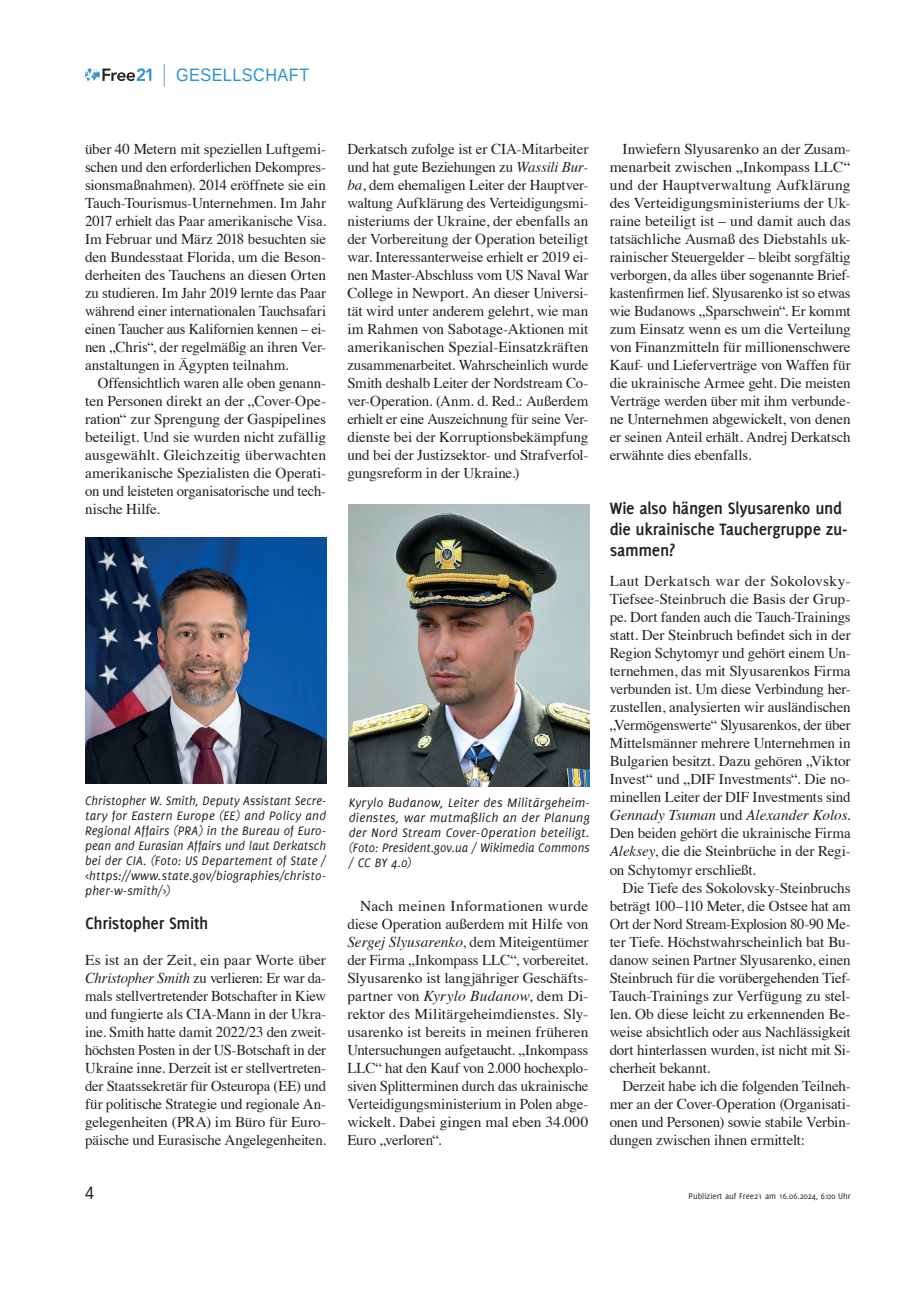
<style>
.page{position:relative;width:906px;height:1289px;background:#fff}
.page>*{position:absolute;margin:0;border:0;box-sizing:border-box;transform-origin:0 0}
.t1{font:700 18px/21px "Delicious";letter-spacing:-.015em;color:#231f20}
.t2{font:18px "Liberation Sans";letter-spacing:.03em;color:#2a92d0;scale:.9 1}
.t3{font:18px "Liberation Sans";color:#231f20;scale:.9 1}
.t4{font:15px/18px "Times";letter-spacing:-.01em;color:#231f20;text-align:justify}
.t5{font:italic 13.5px/15px "Delicious";letter-spacing:.01em;color:#231f20;text-align:justify;scale:.96 1}
.t6{font:italic 13.5px/15px "Delicious";letter-spacing:.01em;color:#231f20;text-align:justify}
.t7{font:9px "Delicious";color:#231f20}
.s1{font-style:italic}
</style>
<div class="page">
<svg style="left:85px;top:68px;width:66px;height:13px"></svg>
<hr style="left:163px;top:64px;width:2px;height:22px;background:#9abfe5">
<img style="left:85px;top:537px;width:241px;height:246px">
<img style="left:349px;top:504px;width:241px;height:282px">
<p class="t2" style="left:176px;top:63px;width:149px">GESELLSCHAFT</p>
<p class="t4" style="left:85px;top:139px;width:242px">über 40 Metern mit speziellen Luftgemi&shy;schen und den erforderlichen Dekompres&shy;sionsmaßnahmen). 2014 eröffnete sie ein Tauch-Tourismus-Unternehmen. Im Jahr 2017 erhielt das Paar amerikanische Visa.<br>Im Februar und März 2018 besuchten sie den Bundesstaat Florida, um die Beson&shy;derheiten des Tauchens an diesen Orten zu studieren. Im Jahr 2019 lernte das Paar während einer internationalen Tauchsafari einen Taucher aus Kalifornien kennen – ei&shy;nen „Chris“, der regelmäßig an ihren Ver&shy;anstaltungen in Ägypten teilnahm.</p>
<p class="t4" style="left:85px;top:373px;width:242px;text-indent:13px">Offensichtlich waren alle oben genann&shy;ten Personen direkt an der „Cover-Ope&shy;ration“ zur Sprengung der Gaspipelines beteiligt. Und sie wurden nicht zufällig ausgewählt. Gleichzeitig überwachten amerikanische Spezialisten die Operati&shy;on und leisteten organisatorische und tech&shy;nische Hilfe.</p>
<p class="t4" style="left:347px;top:139px;width:242px">Derkatsch zufolge ist er CIA-Mitarbeiter und hat gute Beziehungen zu <span class="s1">Wassili Bur&shy;ba</span>, dem ehemaligen Leiter der Hauptver&shy;waltung Aufklärung des Verteidigungsmi&shy;nisteriums der Ukraine, der ebenfalls an der Vorbereitung der Operation beteiligt war. Interessanterweise erhielt er 2019 ei&shy;nen Master-Abschluss vom US Naval War College in Newport. An dieser Universi&shy;tät wird unter anderem gelehrt, wie man im Rahmen von Sabotage-Aktionen mit amerikanischen Spezial-Einsatzkräften zusammenarbeitet. Wahrscheinlich wurde Smith deshalb Leiter der Nordstream Co&shy;ver-Operation. (Anm. d. Red.: Außerdem erhielt er eine Auszeichnung für seine Ver&shy;dienste bei der Korruptionsbekämpfung und bei der Justizsektor- und Strafverfol&shy;gungsreform in der Ukraine.)</p>
<p class="t5" style="left:85px;top:793px;width:253px">Christopher W. Smith, Deputy Assistant Secre&shy;tary for Eastern Europe (EE) and Policy and Regional Affairs (PRA) in the Bureau of Euro&shy;pean and Eurasian Affairs und laut Derkatsch bei der CIA. (Foto: US Departement of State / &lt;https://www.state.gov/biographies/christo&shy;pher-w-smith/&gt;)</p>
<p class="t6" style="left:349px;top:795px;width:242px">Kyrylo Budanow, Leiter des Militärgeheim&shy;dienstes, war mutmaßlich an der Planung der Nord Stream Cover-Operation beteiligt. (Foto: President.gov.ua / Wikimedia Commons / CC BY 4.0)</p>
<p class="t1" style="left:85px;top:911px;width:125px">Christopher Smith</p>
<p class="t4" style="left:85px;top:949px;width:242px">Es ist an der Zeit, ein paar Worte über <span class="s1">Christopher Smith</span> zu verlieren: Er war da&shy;mals stellvertretender Botschafter in Kiew und fungierte als CIA-Mann in der Ukra&shy;ine. Smith hatte damit 2022/23 den zweit&shy;höchsten Posten in der US-Botschaft in der Ukraine inne. Derzeit ist er stellvertreten&shy;der Staatssekretär für Osteuropa (EE) und für politische Strategie und regionale An&shy;gelegenheiten (PRA) im Büro für Euro&shy;päische und Eurasische Angelegenheiten.</p>
<p class="t4" style="left:347px;top:895px;width:242px;text-indent:13px">Nach meinen Informationen wurde diese Operation außerdem mit Hilfe von <span class="s1">Sergej Slyusarenko</span>, dem Miteigentümer der Firma „Inkompass LLC“, vorbereitet.<br>Slyusarenko ist langjähriger Geschäfts&shy;partner von <span class="s1">Kyrylo Budanow</span>, dem Di&shy;rektor des Militärgeheimdienstes. Sly&shy;usarenko ist bereits in meinen früheren Untersuchungen aufgetaucht. „Inkompass LLC“ hat den Kauf von 2.000 hochexplo&shy;siven Splitterminen durch das ukrainische Verteidigungsministerium in Polen abge&shy;wickelt. Dabei gingen mal eben 34.000<br>Euro „verloren“.</p>
<p class="t4" style="left:609px;top:139px;width:242px;text-indent:13px">Inwiefern Slyusarenko an der Zusam&shy;menarbeit zwischen „Inkompass LLC“ und der Hauptverwaltung Aufklärung des Verteidigungsministeriums der Uk&shy;raine beteiligt ist – und damit auch das tatsächliche Ausmaß des Diebstahls uk&shy;rainischer Steuergelder – bleibt sorgfältig verborgen, da alles über sogenannte Brief&shy;kastenfirmen lief. Slyusarenko ist so etwas wie Budanows „Sparschwein“. Er kommt zum Einsatz wenn es um die Verteilung von Finanzmitteln für millionenschwere Kauf- und Lieferverträge von Waffen für die ukrainische Armee geht. Die meisten Verträge werden über mit ihm verbunde&shy;ne Unternehmen abgewickelt, von denen er seinen Anteil erhält. Andrej Derkatsch erwähnte dies ebenfalls.</p>
<p class="t1" style="left:609px;top:497px;width:239px">Wie also hängen Slyusarenko und die ukrainische Tauchergruppe zu&shy;sammen?</p>
<p class="t4" style="left:609px;top:571px;width:242px">Laut Derkatsch war der Sokolovsky-Tiefsee-Steinbruch die Basis der Grup&shy;pe. Dort fanden auch die Tauch-Trainings statt. Der Steinbruch befindet sich in der Region Schytomyr und gehört einem Un&shy;ternehmen, das mit Slyusarenkos Firma verbunden ist. Um diese Verbindung her&shy;zustellen, analysierten wir ausländischen „Vermögenswerte“ Slyusarenkos, der über Mittelsmänner mehrere Unternehmen in Bulgarien besitzt. Dazu gehören „Viktor Invest“ und „DIF Investments“. Die no&shy;minellen Leiter der DIF Investments sind <span class="s1">Gennady Tsuman</span> und <span class="s1">Alexander Kolos</span>.<br>Den beiden gehört die ukrainische Firma <span class="s1">Aleksey</span>, die die Steinbrüche in der Regi&shy;on Schytomyr erschließt.</p>
<p class="t4" style="left:609px;top:877px;width:242px;text-indent:13px">Die Tiefe des Sokolovsky-Steinbruchs beträgt 100–110 Meter, die Ostsee hat am Ort der Nord Stream-Explosion 80-90 Me&shy;ter Tiefe. Höchstwahrscheinlich bat Bu&shy;danow seinen Partner Slyusarenko, einen Steinbruch für die vorübergehenden Tief-Tauch-Trainings zur Verfügung zu stel&shy;len. Ob diese leicht zu erkennenden Be&shy;weise absichtlich oder aus Nachlässigkeit dort hinterlassen wurden, ist nicht mit Si&shy;cherheit bekannt.</p>
<p class="t4" style="left:609px;top:1075px;width:242px;text-indent:13px">Derzeit habe ich die folgenden Teilneh&shy;mer an der Cover-Operation (Organisati&shy;onen und Personen) sowie stabile Verbin&shy;dungen zwischen ihnen ermittelt:</p>
<p class="t3" style="left:85px;top:1180px;width:12px">4</p>
<p class="t7" style="left:688px;top:1190px;width:163px">Publiziert auf Free21 am 16.06.2024, 6:00 Uhr</p>
</div>
